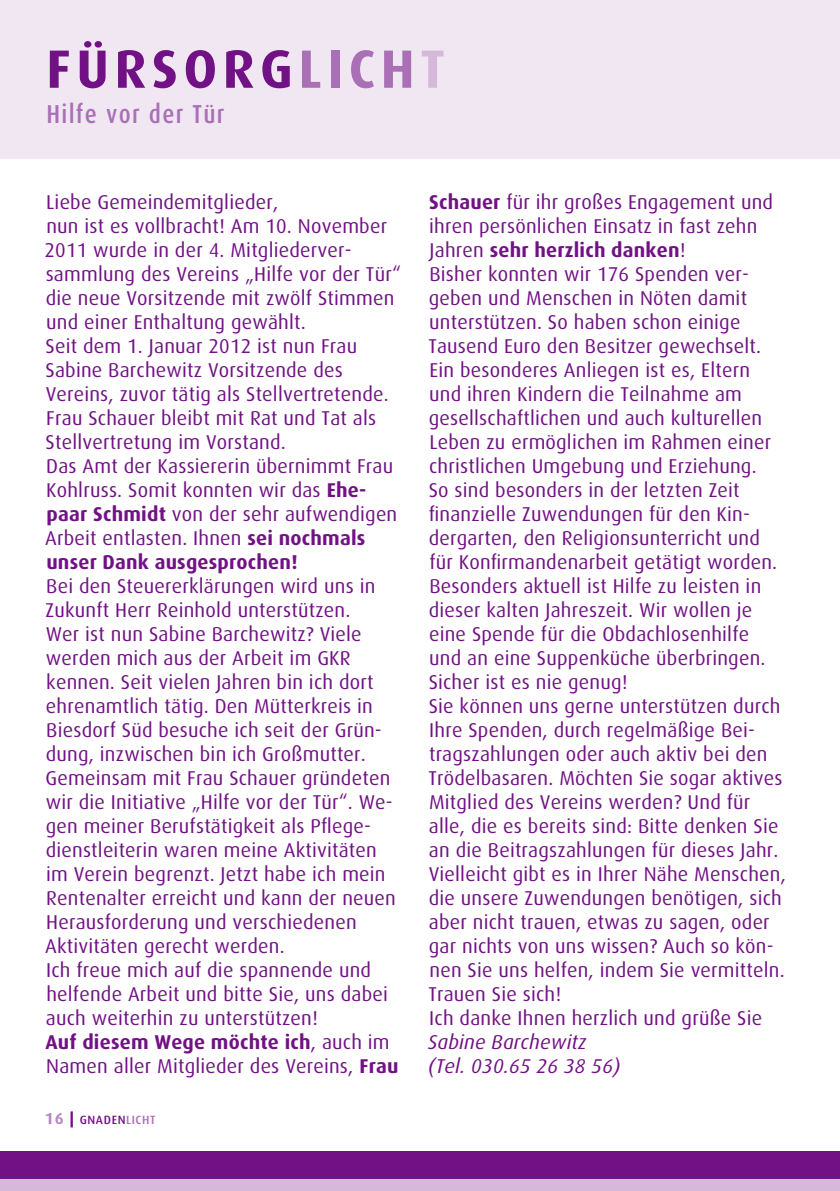
<style>
.page{position:relative;width:840px;height:1191px;background:#fff}
.page>*{position:absolute;margin:0;border:0;box-sizing:border-box;transform-origin:0 0}
.t1{font:700 54px "Dax";letter-spacing:.1em;color:#721185}
.t2{font:500 26px "Dax Condensed";letter-spacing:.05em;color:#aa70b6}
.t3{font:20px/24px "Dax";letter-spacing:.01em;color:#721185}
.t4{font:italic 20px/24px "Dax";letter-spacing:.01em;color:#721185}
.t5{font:500 12px "Dax";letter-spacing:.05em;color:#721185}
.s1{color:#aa70b6}
.s2{color:#d5b8da}
.s3{font-weight:700}
.s4{font-weight:700;font-size:16px;color:#b888c2}
.s5{font-weight:800;font-size:16px}
</style>
<div class="page">
<hr style="left:839px;top:0;width:1px;height:159px;background:#f1e7f3">
<hr style="left:839px;top:1151px;width:1px;height:40px;background:#721185">
<svg style="left:839px;top:1179px;width:1px;height:12px"></svg>
<div style="left:0;top:1151px;width:839px;height:40px;background:#721185"></div>
<div style="left:0;top:1179px;width:839px;height:12px;background:#d5b8da"></div>
<div style="left:0;top:0;width:839px;height:159px;background:#f1e7f3"></div>
<h1 class="t1" style="left:46px;top:39px;width:400px">fürsorg<span class="s1">lich</span><span class="s2">t</span></h1>
<h2 class="t2" style="left:46px;top:99px;width:179px">Hilfe vor der Tür</h2>
<p class="t3" style="left:44px;top:190px;width:357px">Liebe Gemeindemitglieder,<br>nun ist es vollbracht! Am 10. November 2011 wurde in der 4. Mitgliederver&shy;sammlung des Vereins „Hilfe vor der Tür“ die neue Vorsitzende mit zwölf Stimmen und einer Enthaltung gewählt.<br>Seit dem 1. Januar 2012 ist nun Frau Sabine Barchewitz Vorsitzende des Vereins, zuvor tätig als Stellvertretende.<br>Frau Schauer bleibt mit Rat und Tat als Stellvertretung im Vorstand.<br>Das Amt der Kassiererin übernimmt Frau Kohlruss. Somit konnten wir das <span class="s3">Ehe&shy;paar Schmidt</span> von der sehr aufwendigen Arbeit entlasten. I hnen <span class="s3">sei nochmals unser Dank ausgesprochen!</span></p>
<p class="t3" style="left:45px;top:574px;width:354px">Bei den Steuererklärungen wird uns in Zukunft Herr Reinhold unterstützen.<br>Wer ist nun Sabine Barchewitz? Viele werden mich aus der Arbeit im GKR kennen. Seit vielen Jahren bin ich dort ehrenamtlich tätig. Den Mütterkreis in Biesdorf Süd besuche ich seit der Grün&shy;dung, inzwischen bin ich Großmutter.<br>Gemeinsam mit Frau Schauer gründeten wir die I nitiative „Hilfe vor der Tür“. We&shy;gen meiner Berufstätigkeit als Pflege&shy;dienstleiterin waren meine Aktivitäten im Verein begrenzt. Jetzt habe ich mein Rentenalter erreicht und kann der neuen Herausforderung und verschiedenen Aktivitäten gerecht werden.<br>Ich freue mich auf die spannende und helfende Arbeit und bitte Sie, uns dabei auch weiterhin zu unterstützen!<br><span class="s3">Auf diesem Wege möchte ich</span>, auch im Namen aller Mitglieder des Vereins, <span class="s3">Frau</span></p>
<p class="t5" style="left:45px;top:1113px;width:112px"><span class="s4">16</span> <span class="s5">|</span> GNADEN<span class="s1">LICHT</span></p>
<p class="t3" style="left:428px;top:190px;width:359px"><span class="s3">Schauer</span> für ihr großes Engagement und ihren persönlichen Einsatz in fast zehn Jahren <span class="s3">sehr herzlich danken</span>!<br>Bisher konnten wir 176 Spenden ver&shy;geben und Menschen in Nöten damit unterstützen. So haben schon einige Tausend Euro den Besitzer gewechselt.<br>Ein besonderes Anliegen ist es, Eltern und ihren Kindern die Teilnahme am gesellschaftlichen und auch kulturellen Leben zu ermöglichen im Rahmen einer christlichen Umgebung und Erziehung.<br>So sind besonders in der letzten Zeit finanzielle Zuwendungen für den Kin&shy;dergarten, den Religionsunterricht und für Konfirmandenarbeit getätigt worden.<br>Besonders aktuell ist Hilfe zu leisten in dieser kalten Jahreszeit. Wir wollen je eine Spende für die Obdachlosenhilfe<br>und an eine Suppenküche überbringen.<br>Sicher ist es nie genug!<br>Sie können uns gerne unterstützen durch I hre Spenden, durch regelmäßige Bei&shy;tragszahlungen oder auch aktiv bei den Trödelbasaren. Möchten Sie sogar aktives Mitglied des Vereins werden? Und für alle, die es bereits sind: Bitte denken Sie an die Beitragszahlungen für dieses Jahr.<br>Vielleicht gibt es in I hrer Nähe Menschen, die unsere Zuwendungen benötigen, sich aber nicht trauen, etwas zu sagen, oder gar nichts von uns wissen? Auch so kön&shy;nen Sie uns helfen, indem Sie vermitteln.<br>Trauen Sie sich!<br>Ich danke I hnen herzlich und grüße Sie</p>
<p class="t4" style="left:428px;top:1030px;width:194px">Sabine Barchewitz (Tel. 030.65 26 38 56)</p>
</div>
